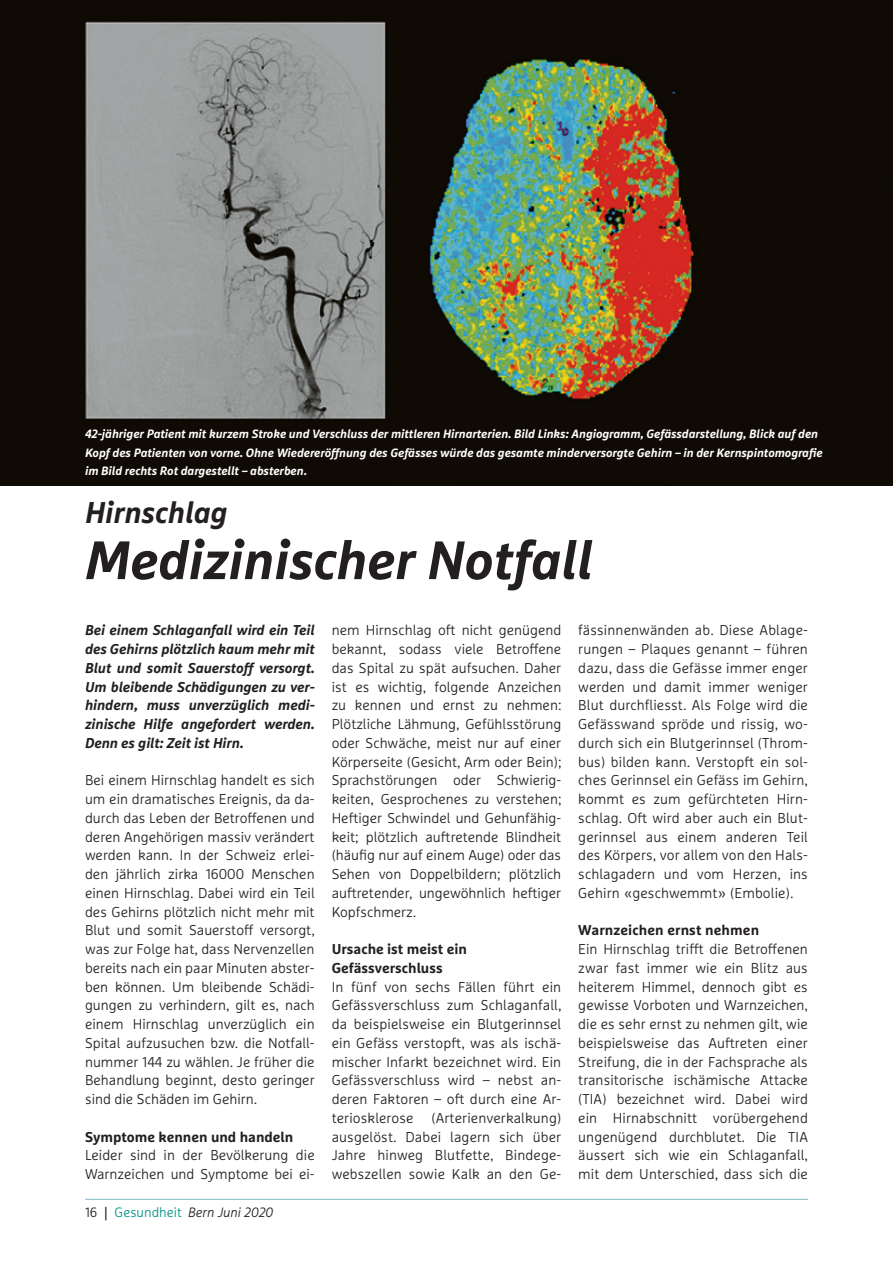
<style>
.page{position:relative;width:893px;height:1263px;background:#fff}
.page>*{position:absolute;margin:0;border:0;box-sizing:border-box;transform-origin:0 0}
.Haupttitel_2{font:italic 700 54px "Marselis Pro";color:#231f20}
.Spitzmarke_2{font:italic 700 30px "Marselis Pro";color:#231f20}
.Grundschrift{font:300 14.25px/18.8px "Marselis Pro";letter-spacing:.005em;color:#231f20;text-align:justify}
.Haupttitel_2-2{font:italic 700 14.25px/18.8px "Marselis Pro";color:#231f20;text-align:justify}
.Zwischentitel{font:700 14.25px/18.8px "Marselis Pro";color:#231f20}
.t1{font:italic 300 13.5px "Marselis Pro";color:#231f20}
.Legende{font:italic 700 12px/18.8px "Marselis Pro";color:#fff}
.s1{font-style:normal}
.s2{font-family:"The Mix";font-weight:600;font-style:normal}
.s3{font-style:normal;color:#009384}
</style>
<div class="page">
<hr style="left:85px;top:1199px;width:723px;height:1px;background:#7dbcc4">
<img style="left:0;top:0;width:893px;height:485px">
<p class="Legende" style="left:85px;top:424px;width:739px">42-jähriger Patient mit kurzem Stroke und Verschluss der mittleren Hirnarterien. Bild Links: Angiogramm, Gefässdarstellung, Blick auf den<br>Kopf des Patienten von vorne. Ohne Wiedereröffnung des Gefässes würde das gesamte minderversorgte Gehirn – in der Kernspintomografie</p>
<p class="Legende" style="left:85px;top:462px;width:223px">im Bild rechts Rot dargestellt – absterben.</p>
<p class="Spitzmarke_2" style="left:85px;top:494px;width:144px">Hirnschlag</p>
<p class="Haupttitel_2" style="left:85px;top:526px;width:509px">Medizinischer Notfall</p>
<p class="Haupttitel_2-2" style="left:85px;top:621px;width:231px">Bei einem Schlaganfall wird ein Teil des Gehirns plötzlich kaum mehr mit Blut und somit Sauerstoff versorgt.<br>Um bleibende Schädigungen zu ver&shy;hindern, muss unverzüglich medi&shy;zinische Hilfe angefordert werden.<br>Denn es gilt: Zeit ist Hirn.</p>
<p class="Grundschrift" style="left:85px;top:771px;width:231px">Bei einem Hirnschlag handelt es sich um ein dramatisches Ereignis, da da&shy;durch das Leben der Betroffenen und deren Angehörigen massiv verändert werden kann. In der Schweiz erlei&shy;den jährlich zirka 16000 Menschen einen Hirnschlag. Dabei wird ein Teil des Gehirns plötzlich nicht mehr mit Blut und somit Sauerstoff versorgt, was zur Folge hat, dass Nervenzellen bereits nach ein paar Minuten abster&shy;ben können. Um bleibende Schädi&shy;gungen zu verhindern, gilt es, nach einem Hirnschlag unverzüglich ein Spital aufzusuchen bzw. die Notfall&shy;nummer 144 zu wählen. Je früher die Behandlung beginnt, desto geringer sind die Schäden im Gehirn.</p>
<p class="Zwischentitel" style="left:85px;top:1127px;width:210px">Symptome kennen und handeln</p>
<p class="Grundschrift" style="left:85px;top:1146px;width:231px">Leider sind in der Bevölkerung die<br>Warnzeichen und Symptome bei ei-</p>
<p class="Grundschrift" style="left:332px;top:621px;width:231px">nem Hirnschlag oft nicht genügend bekannt, sodass viele Betroffene das Spital zu spät aufsuchen. Daher ist es wichtig, folgende Anzeichen zu kennen und ernst zu nehmen:<br>Plötzliche Lähmung, Gefühlsstörung oder Schwäche, meist nur auf einer Körperseite (Gesicht, Arm oder Bein); Sprachstörungen oder Schwierig&shy;keiten, Gesprochenes zu verstehen; Heftiger Schwindel und Gehunfähig&shy;keit; plötzlich auftretende Blindheit (häufig nur auf einem Auge) oder das Sehen von Doppelbildern; plötzlich auftretender, ungewöhnlich heftiger Kopfschmerz.</p>
<p class="Zwischentitel" style="left:332px;top:939px;width:137px">Ursache ist meist ein<br>Gefässverschluss</p>
<p class="Grundschrift" style="left:332px;top:977px;width:231px">In fünf von sechs Fällen führt ein Gefässverschluss zum Schlaganfall, da beispielsweise ein Blutgerinnsel ein Gefäss verstopft, was als ischä&shy;mischer Infarkt bezeichnet wird. Ein Gefässverschluss wird – nebst an&shy;deren Faktoren – oft durch eine Ar&shy;teriosklerose</p>
<p class="Grundschrift" style="left:578px;top:621px;width:231px">fässinnenwänden ab. Diese Ablage&shy;rungen – Plaques genannt – führen dazu, dass die Gefässe immer enger werden und damit immer weniger Blut durchfliesst. Als Folge wird die Gefässwand spröde und rissig, wo&shy;durch sich ein Blutgerinnsel (Throm&shy;bus) bilden kann. Verstopft ein sol&shy;ches Gerinnsel ein Gefäss im Gehirn, kommt es zum gefürchteten Hirn&shy;schlag. Oft wird aber auch ein Blut&shy;gerinnsel aus einem anderen Teil des Körpers, vor allem von den Hals&shy;schlagadern und vom Herzen, ins Gehirn «geschwemmt» (Embolie).</p>
<p class="Zwischentitel" style="left:578px;top:921px;width:182px">Warnzeichen ernst nehmen</p>
<p class="Grundschrift" style="left:578px;top:939px;width:231px">Ein Hirnschlag trifft die Betroffenen zwar fast immer wie ein Blitz aus heiterem Himmel, dennoch gibt es gewisse Vorboten und Warnzeichen, die es sehr ernst zu nehmen gilt, wie beispielsweise das Auftreten einer Streifung, die in der Fachsprache als transitorische ischämische Attacke (TIA) bezeichnet wird. Dabei wird ein Hirnabschnitt vorübergehend ungenügend durchblutet. Die TIA äussert sich wie ein Schlaganfall, mit dem Unterschied, dass sich die</p>
<p class="Grundschrift" style="left:332px;top:1108px;width:231px;text-indent:100px">(Arterienverkalkung) ausgelöst. Dabei lagern sich über Jahre hinweg Blutfette, Bindege&shy;webszellen sowie Kalk an den Ge-</p>
<p class="t1" style="left:85px;top:1204px;width:190px"><span class="s1">16</span> <span class="s2">|</span> <span class="s3">Gesundheit</span> Bern Juni 2020</p>
</div>
